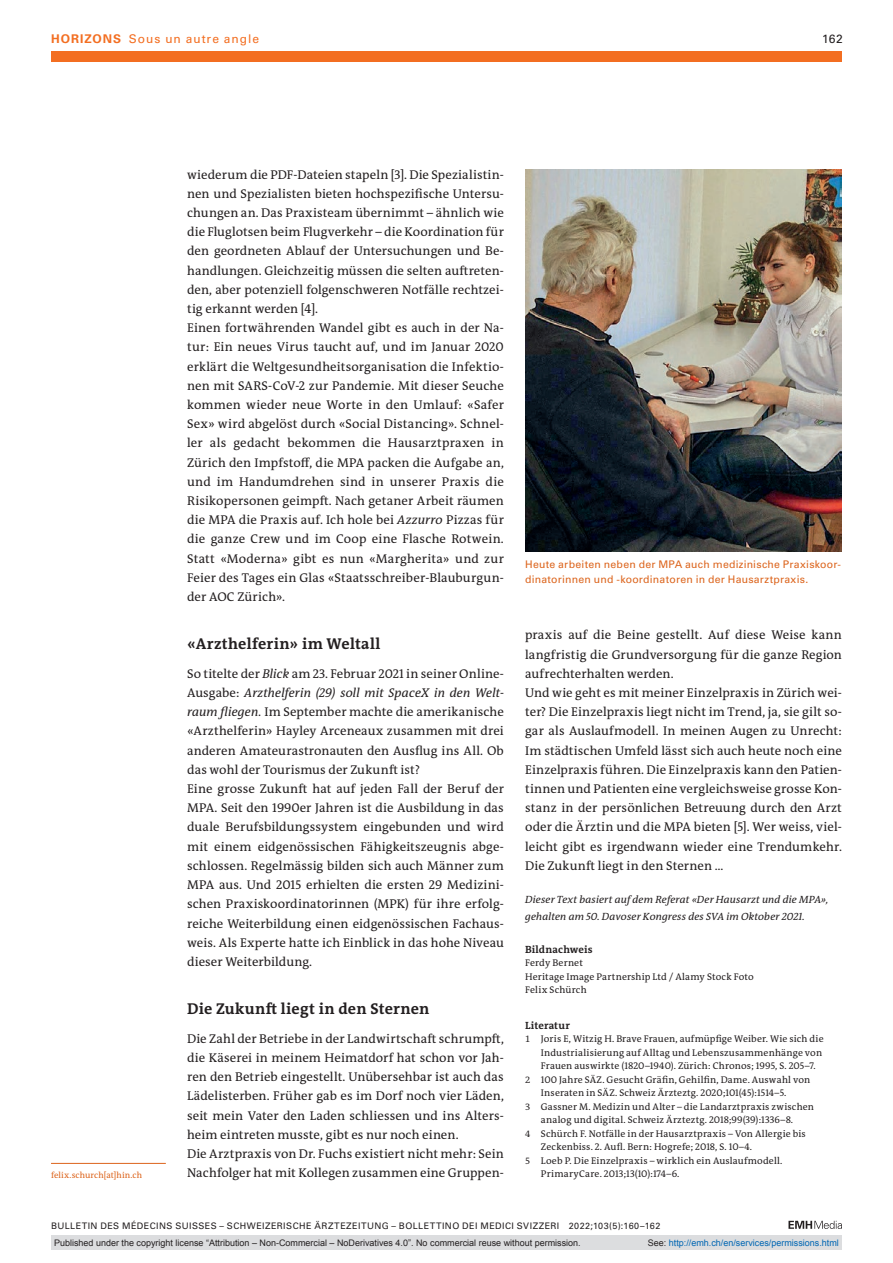
<style>
.page{position:relative;width:893px;height:1263px;background:#fff}
.page>*{position:absolute;margin:0;border:0;box-sizing:border-box;transform-origin:0 0}
.section-h1{font:700 15.75px "The Antiqua B W7";letter-spacing:.02em;color:#231f20}
.section-pn{font:12.75px/19.2px "The Antiqua B W5 Plain";letter-spacing:.005em;color:#231f20;text-align:justify}
.t1{font:12px "Univers LT Std";letter-spacing:.08em;color:#f36e21}
.t2{font:12px "Univers LT Std";color:#231f20}
.section-ps{font:italic 10.5px/16.5px "The Antiqua B W5 Plain";letter-spacing:.01em;color:#231f20}
.fig-caption{font:10.5px/15.8px "Univers LT Std";letter-spacing:.02em;color:#dc641c}
.an-credits-title{font:700 10.5px "The Antiqua B W7";letter-spacing:.015em;color:#231f20}
.ref-list-title{font:700 10.5px "The Antiqua B W7";letter-spacing:.015em;color:#231f20}
.ref-list{font:9.75px/13.5px "The Antiqua B W5 Plain";letter-spacing:.015em;color:#231f20}
.an-credits{font:9.75px "The Antiqua B W5 Plain";letter-spacing:.015em;color:#231f20}
.t3{font:9px "Arial";color:#231f20}
.t4{font:9px "Univers LT Std";letter-spacing:.05em;color:#231f20}
.t5{font:9px "Arial";color:#0066b3}
.author-address{font:8.7px "The Antiqua B W5 Plain";letter-spacing:.02em;color:#dc641c}
.s1{font-weight:700}
.s2{font-style:italic}
.s3{font-size:9.3px}
.s4{color:#231f20}
</style>
<div class="page">
<svg style="left:788px;top:1221px;width:54px;height:8px"></svg>
<hr style="left:51px;top:1163px;width:115px;height:1px;background:#dc641c">
<img style="left:525px;top:170px;width:317px;height:381px">
<div style="left:51px;top:51px;width:791px;height:11px;background:#f36e21"></div>
<div style="left:51px;top:1235px;width:791px;height:15px;background:#dcdddf"></div>
<p class="t1" style="left:51px;top:31px;width:209px"><span class="s1">HORIZONS</span> Sous un autre angle</p>
<p class="t2" style="left:822px;top:31px;width:22px">162</p>
<p class="section-pn" style="left:187px;top:165px;width:318px">wiederum die PDF-Dateien stapeln [3]. Die Spezialistin&shy;nen und Spezialisten bieten hochspezifische Untersu&shy;chungen an. Das Praxisteam übernimmt – ähnlich wie die Fluglotsen beim Flugverkehr – die Koordination für den geordneten Ablauf der Untersuchungen und Be&shy;handlungen. Gleichzeitig müssen die selten auftreten&shy;den, aber potenziell folgenschweren Notfälle rechtzei&shy;tig erkannt werden [4].</p>
<p class="section-pn" style="left:187px;top:318px;width:318px">Einen fortwährenden Wandel gibt es auch in der Na&shy;tur: Ein neues Virus taucht auf, und im Januar 2020 erklärt die Weltgesundheitsorganisation die Infektio&shy;nen mit SARS-CoV-2 zur Pandemie. Mit dieser Seuche kommen wieder neue Worte in den Umlauf: «Safer Sex» wird abgelöst durch «Social Distancing». Schnel&shy;ler als gedacht bekommen die Hausarztpraxen in Zürich den Impfstoff, die MPA packen die Aufgabe an, und im Handumdrehen sind in unserer Praxis die Risikopersonen geimpft. Nach getaner Arbeit räumen die MPA die Praxis auf. Ich hole bei <span class="s2">Azzurro</span> Pizzas für die ganze Crew und im Coop eine Flasche Rotwein.<br>Statt «Moderna» gibt es nun «Margherita» und zur Feier des Tages ein Glas «Staatsschreiber-Blauburgun&shy;der AOC Zürich».</p>
<p class="section-h1" style="left:187px;top:634px;width:195px">«Arzthelferin» im Weltall</p>
<p class="section-pn" style="left:187px;top:664px;width:318px">So titelte der <span class="s2">Blick</span> am 23. Februar 2021 in seiner Online-Ausgabe: <span class="s2">Arzthelferin (29) soll mit SpaceX in den Welt&shy;raum fliegen.</span> Im September machte die amerikanische «Arzthelferin» Hayley Arceneaux zusammen mit drei anderen Amateurastronauten den Ausflug ins All. Ob das wohl der Tourismus der Zukunft ist?</p>
<p class="section-pn" style="left:187px;top:779px;width:318px">Eine grosse Zukunft hat auf jeden Fall der Beruf der MPA. Seit den 1990er Jahren ist die Ausbildung in das duale Berufsbildungssystem eingebunden und wird mit einem eidgenössischen Fähigkeitszeugnis abge&shy;schlossen. Regelmässig bilden sich auch Männer zum MPA aus. Und 2015 erhielten die ersten 29 Medizini&shy;schen Praxiskoordinatorinnen (MPK) für ihre erfolg&shy;reiche Weiterbildung einen eidgenössischen Fachaus&shy;weis. Als Experte hatte ich Einblick in das hohe Niveau dieser Weiterbildung.</p>
<p class="section-h1" style="left:187px;top:998px;width:244px">Die Zukunft liegt in den Sternen</p>
<p class="section-pn" style="left:187px;top:1029px;width:318px">Die Zahl der Betriebe in der Landwirtschaft schrumpft, die Käserei in meinem Heimatdorf hat schon vor Jah&shy;ren den Betrieb eingestellt. Unübersehbar ist auch das Lädelisterben. Früher gab es im Dorf noch vier Läden, seit mein Vater den Laden schliessen und ins Alters&shy;heim eintreten musste, gibt es nur noch einen.</p>
<p class="section-pn" style="left:187px;top:1144px;width:318px">Die Arztpraxis von Dr. Fuchs existiert nicht mehr: Sein<br>Nachfolger hat mit Kollegen zusammen eine Gruppen-</p>
<p class="fig-caption" style="left:525px;top:556px;width:317px">Heute arbeiten neben der MPA auch medizinische Praxiskoor&shy;dinatorinnen und -koordinatoren in der Hausarztpraxis.</p>
<p class="section-pn" style="left:525px;top:626px;width:318px">praxis auf die Beine gestellt. Auf diese Weise kann langfristig die Grundversorgung für die ganze Region aufrechterhalten werden.</p>
<p class="section-pn" style="left:525px;top:683px;width:318px">Und wie geht es mit meiner Einzelpraxis in Zürich wei&shy;ter? Die Einzelpraxis liegt nicht im Trend, ja, sie gilt so&shy;gar als Auslaufmodell. In meinen Augen zu Unrecht:<br>Im städtischen Umfeld lässt sich auch heute noch eine Einzelpraxis führen. Die Einzelpraxis kann den Patien&shy;tinnen und Patienten eine vergleichsweise grosse Kon&shy;stanz in der persönlichen Betreuung durch den Arzt oder die Ärztin und die MPA bieten [5]. Wer weiss, viel&shy;leicht gibt es irgendwann wieder eine Trendumkehr.<br>Die Zukunft liegt in den Sternen …</p>
<p class="section-ps" style="left:525px;top:892px;width:305px">Dieser Text basiert auf dem Referat «Der Hausarzt und die MPA», gehalten am 50. Davoser Kongress des SVA im Oktober 2021.</p>
<p class="an-credits-title" style="left:525px;top:942px;width:69px">Bildnachweis</p>
<p class="an-credits" style="left:525px;top:956px;width:59px">Ferdy Bernet</p>
<p class="an-credits" style="left:525px;top:970px;width:230px">Heritage Image Partnership Ltd / Alamy Stock Foto</p>
<p class="an-credits" style="left:525px;top:983px;width:63px">Felix Schürch</p>
<p class="ref-list-title" style="left:525px;top:1018px;width:46px">Literatur</p>
<p class="ref-list" style="left:541px;top:1032px;width:284px;text-indent:-16px"><span class="s3">1</span> Joris E, Witzig H. Brave Frauen, aufmüpfige Weiber. Wie sich die<br>Industrialisierung auf Alltag und Lebenszusammenhänge von<br>Frauen auswirkte (1820–1940). Zürich: Chronos; 1995, S. 205–7.</p>
<p class="ref-list" style="left:541px;top:1073px;width:271px;text-indent:-16px"><span class="s3">2</span> 100 Jahre SÄZ. Gesucht Gräfin, Gehilfin, Dame. Auswahl von<br>Inseraten in SÄZ. Schweiz Ärzteztg. 2020;101(45):1514–5.</p>
<p class="ref-list" style="left:525px;top:1100px;width:290px;text-align:center"><span class="s3">3</span> Gassner M. Medizin und Alter – die Landarztpraxis zwischen analog und digital. Schweiz Ärzteztg. 2018;99(39):1336–8.</p>
<p class="ref-list" style="left:541px;top:1127px;width:266px;text-indent:-16px"><span class="s3">4</span> Schürch F. Notfälle in der Hausarztpraxis – Von Allergie bis<br>Zeckenbiss. 2. Aufl. Bern: Hogrefe; 2018, S. 10–4.</p>
<p class="ref-list" style="left:525px;top:1154px;width:259px"><span class="s3">5</span> Loeb P. Die Einzelpraxis – wirklich ein Auslaufmodell.</p>
<p class="author-address" style="left:51px;top:1169px;width:92px">felix.schurch[at]hin.ch</p>
<p class="ref-list" style="left:541px;top:1167px;width:140px">PrimaryCare. 2013;13(10):174–6.</p>
<p class="t4" style="left:51px;top:1220px;width:611px">BULLETIN DES MÉDECINS SUISSES – SCHWEIZERISCHE ÄRZTEZEITUNG – BOLLETTINO DEI MEDICI SVIZZERI 2022;103(5):160–162</p>
<p class="t3" style="left:54px;top:1237px;width:528px">Published under the copyright license “Attribution – Non-Commercial – NoDerivatives 4.0”. No commercial reuse without permission.</p>
<p class="t5" style="left:648px;top:1237px;width:193px"><span class="s4">See:</span> http://emh.ch/en/services/permissions.html</p>
</div>
